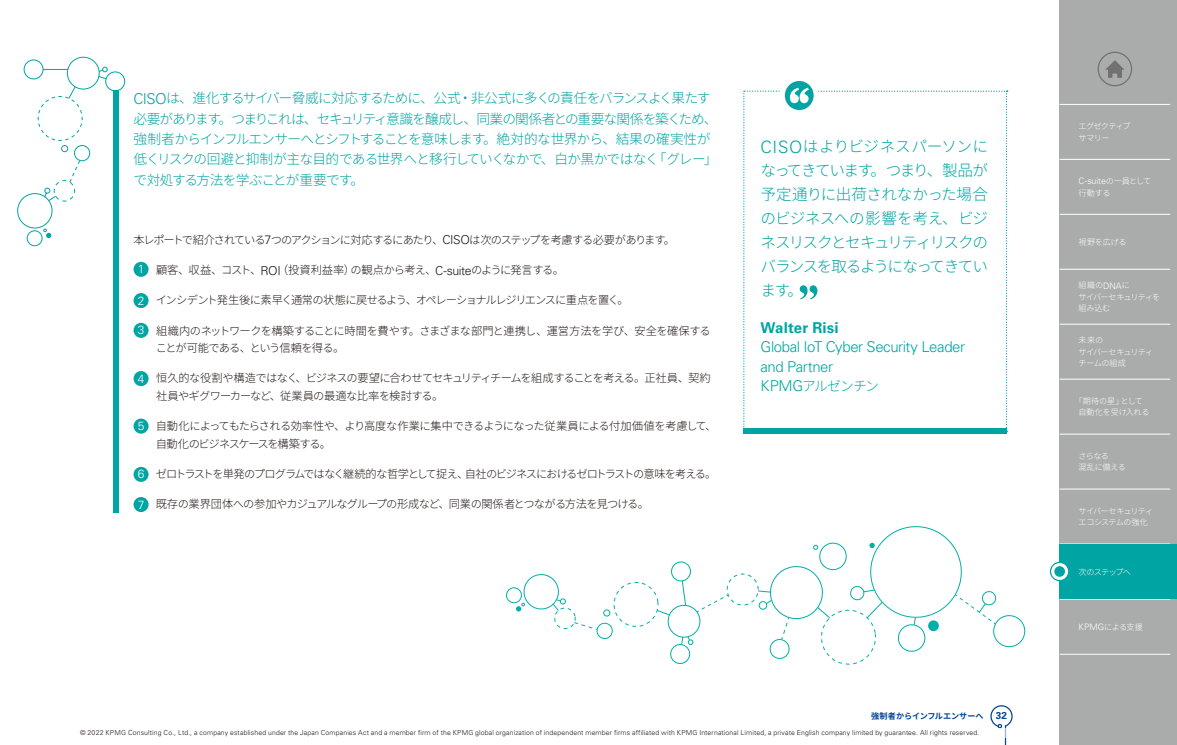
<style>
.page{position:relative;width:1177px;height:745px;background:#fff}
.page>*{position:absolute;margin:0;border:0;box-sizing:border-box;transform-origin:0 0}
.t1{font:300 15.62px/23.9px "Noto Sans CJ Kjp";letter-spacing:-.085em;color:#00a5a3;text-align:justify}
.t2{font:300 15px/19.5px "Univers LT Std";letter-spacing:-.03em;color:#00a5a3}
.t3{font:700 15px "Univers LT Std";letter-spacing:.01em;color:#00a5a3}
.t4{font:300 13.75px/20.4px "Noto Sans CJ Kjp";letter-spacing:-.07em;color:#00a5a3}
.t5{font:300 11.88px "Univers LT Std";color:#fff}
.t6{font:300 11.25px/17.8px "Noto Sans CJ Kjp";letter-spacing:-.065em;color:#221815}
.t7{font:300 11.25px "Noto Sans CJ Kjp";letter-spacing:-.1em;color:#221815}
.t8{font:300 11.25px "Noto Sans CJ Kjp";letter-spacing:-.085em;color:#221815}
.t9{font:300 11.25px "Noto Sans CJ Kjp";letter-spacing:-.045em;color:#221815}
.t10{font:300 8.88px "Univers LT Std";letter-spacing:-.015em;color:#fff}
.t11{font:300 8.12px/11.5px "Noto Sans CJ Kjp";letter-spacing:-.06em;color:#fff}
.t12{font:300 8.12px/11.5px "Noto Sans CJ Kjp";letter-spacing:-.025em;color:#fff}
.t13{font:700 8.12px "Noto Sans CJ Kjp";letter-spacing:-.005em;color:#004595}
.t14{font:300 8.12px/11.5px "Noto Sans CJ Kjp";letter-spacing:-.09em;color:#fff}
.t15{font:300 8.12px "Noto Sans CJ Kjp";letter-spacing:-.095em;color:#fff}
.t16{font:300 6.88px "Univers LT Std";letter-spacing:.02em;color:#221815}
.s1{font-family:"Univers LT Std";font-size:15px}
.s2{font-family:"Univers LT Std";font-size:12.25px}
.s3{font-family:"Univers LT Std";font-size:17px}
.s4{font-family:"Univers LT Std";font-size:10px}
.s5{font-family:"Noto Sans CJ Kjp";font-size:8.12px}
.s6{font-family:"Univers LT Std";font-size:8.88px}
</style>
<div class="page">
<div style="left:743px;top:427px;width:263px;height:6px;background:#00a5a3"></div>
<svg style="left:782px;top:78px;width:34px;height:34px"></svg>
<div style="left:779px;top:76px;width:39px;height:39px;border:5px solid #fff;border-radius:50%"></div>
<div style="left:113px;top:90px;width:5px;height:423px;background:#00a5a3"></div>
<svg style="left:17px;top:56px;width:109px;height:190px"></svg>
<div style="left:133px;top:293px;width:15px;height:15px;background:#00a5a3;border-radius:50%"></div>
<div style="left:133px;top:322px;width:15px;height:15px;background:#00a5a3;border-radius:50%"></div>
<div style="left:133px;top:371px;width:15px;height:15px;background:#00a5a3;border-radius:50%"></div>
<div style="left:133px;top:418px;width:15px;height:15px;background:#00a5a3;border-radius:50%"></div>
<div style="left:133px;top:466px;width:15px;height:15px;background:#00a5a3;border-radius:50%"></div>
<div style="left:133px;top:496px;width:15px;height:15px;background:#00a5a3;border-radius:50%"></div>
<div style="left:133px;top:261px;width:15px;height:16px;background:#00a5a3;border-radius:50%"></div>
<svg style="left:506px;top:526px;width:519px;height:139px"></svg>
<svg style="left:743px;top:87px;width:264px;height:345px"></svg>
<svg style="left:990px;top:705px;width:23px;height:39px"></svg>
<div style="left:0;top:727px;width:1059px;height:10px;background:#fff"></div>
<div style="left:1059px;top:0;width:117px;height:744px;background:#aaabab"></div>
<hr style="left:1059px;top:653px;width:111px;height:1px;background:#fff">
<hr style="left:1059px;top:598px;width:111px;height:1px;background:#fff">
<hr style="left:1059px;top:159px;width:111px;height:1px;background:#fff">
<hr style="left:1059px;top:378px;width:111px;height:1px;background:#fff">
<hr style="left:1059px;top:269px;width:111px;height:1px;background:#fff">
<hr style="left:1059px;top:488px;width:111px;height:1px;background:#fff">
<hr style="left:1059px;top:214px;width:111px;height:1px;background:#fff">
<hr style="left:1059px;top:433px;width:111px;height:1px;background:#fff">
<hr style="left:1059px;top:324px;width:111px;height:1px;background:#fff">
<hr style="left:1059px;top:543px;width:111px;height:1px;background:#fff">
<hr style="left:1059px;top:104px;width:111px;height:1px;background:#fff">
<div style="left:1097px;top:52px;width:35px;height:34px;border:1px solid #727171;border-radius:50%"></div>
<svg style="left:1106px;top:60px;width:18px;height:18px"></svg>
<div style="left:1059px;top:544px;width:117px;height:54px;background:#00a5a3"></div>
<svg style="left:1050px;top:562px;width:18px;height:18px"></svg>
<div style="left:1049px;top:561px;width:20px;height:20px;border:1px solid #00a5a3;border-radius:50%"></div>
<div style="left:1054px;top:565px;width:10px;height:11px;background:#00a5a3;border-radius:50%"></div>
<p class="t4" style="left:133px;top:88px;width:585px"><span class="s1">CISO</span>は、進化するサイバー脅威に対応するために、公式・非公式に多くの責任をバランスよく果たす必要があります。つまりこれは、セキュリティ意識を醸成し、同業の関係者との重要な関係を築くため、強制者からインフルエンサーへとシフトすることを意味します。絶対的な世界から、結果の確実性が低くリスクの回避と抑制が主な目的である世界へと移行していくなかで、白か黒かではなく「グレー」で対処する方法を学ぶことが重要です。</p>
<p class="t7" style="left:133px;top:233px;width:543px">本レポートで紹介されている<span class="s2">7</span>つのアクションに対応するにあたり、<span class="s2">CISO</span>は次のステップを考慮する必要があります。</p>
<p class="t9" style="left:156px;top:263px;width:409px">顧客、収益、コスト、<span class="s2">ROI</span>（投資利益率）の観点から考え、<span class="s2">C-suite</span>のように発言する。</p>
<p class="t8" style="left:156px;top:294px;width:474px">インシデント発生後に素早く通常の状態に戻せるよう、オペレーショナルレジリエンスに重点を置く。</p>
<p class="t6" style="left:156px;top:321px;width:556px">組織内のネットワークを構築することに時間を費やす。さまざまな部門と連携し、運営方法を学び、安全を確保することが可能である、という信頼を得る。</p>
<p class="t6" style="left:156px;top:369px;width:556px">恒久的な役割や構造ではなく、ビジネスの要望に合わせてセキュリティチームを組成することを考える。正社員、契約社員やギグワーカーなど、従業員の最適な比率を検討する。</p>
<p class="t6" style="left:156px;top:417px;width:562px">自動化によってもたらされる効率性や、より高度な作業に集中できるようになった従業員による付加価値を考慮して、自動化のビジネスケースを構築する。</p>
<p class="t7" style="left:156px;top:467px;width:562px">ゼロトラストを単発のプログラムではなく継続的な哲学として捉え、自社のビジネスにおけるゼロトラストの意味を考える。</p>
<p class="t6" style="left:156px;top:495px;width:494px">既存の業界団体への参加やカジュアルなグループの形成など、同業の関係者とつながる方法を見つける。</p>
<p class="t5" style="left:138px;top:262px;width:8px">1</p>
<p class="t5" style="left:138px;top:293px;width:8px">2</p>
<p class="t5" style="left:138px;top:323px;width:8px">3</p>
<p class="t5" style="left:138px;top:371px;width:8px">4</p>
<p class="t5" style="left:138px;top:418px;width:8px">5</p>
<p class="t5" style="left:138px;top:466px;width:8px">6</p>
<p class="t5" style="left:138px;top:497px;width:8px">7</p>
<h1 class="t1" style="left:760px;top:135px;width:229px"><span class="s3">CISO</span>はよりビジネスパーソンになってきています。つまり、製品が予定通りに出荷されなかった場合のビジネスへの影響を考え、ビジネスリスクとセキュリティリスクのバランスを取るようになってきています。</h1>
<h2 class="t3" style="left:760px;top:318px;width:80px">Walter Risi</h2>
<h2 class="t2" style="left:760px;top:337px;width:206px">Global IoT Cyber Security Leader and Partner</h2>
<p class="t4" style="left:760px;top:375px;width:120px"><span class="s1">KPMG</span>アルゼンチン</p>
<p class="t13" style="left:871px;top:711px;width:137px">強制者からインフルエンサーへ <span class="s4">32</span></p>
<p class="t16" style="left:80px;top:728px;width:900px">© 2022 KPMG Consulting Co., Ltd., a company established under the Japan Companies Act and a member firm of the KPMG global organization of independent member firms affiliated with KPMG International Limited, a private English company limited by guarantee. All rights reserved.</p>
<p class="t14" style="left:1078px;top:121px;width:54px">エグゼクティブサマリー</p>
<p class="t10" style="left:1078px;top:176px;width:74px">C-suite<span class="s5">の一員として</span></p>
<p class="t11" style="left:1078px;top:187px;width:33px">行動する</p>
<p class="t11" style="left:1078px;top:236px;width:49px">視野を広げる</p>
<p class="t11" style="left:1078px;top:279px;width:83px">組織の<span class="s6">DNA</span>に<br>サイバーセキュリティを組み込む</p>
<p class="t11" style="left:1078px;top:334px;width:76px">未来の<br>サイバーセキュリティチームの組成</p>
<p class="t12" style="left:1078px;top:395px;width:72px;text-indent:-4px">「期待の星」として自動化を受け入れる</p>
<p class="t11" style="left:1078px;top:450px;width:49px">さらなる<br>混乱に備える</p>
<p class="t11" style="left:1078px;top:505px;width:76px">サイバーセキュリティエコシステムの強化</p>
<p class="t15" style="left:1078px;top:567px;width:54px">次のステップへ</p>
<p class="t11" style="left:1078px;top:621px;width:66px"><span class="s6">KPMG</span>による支援</p>
</div>
